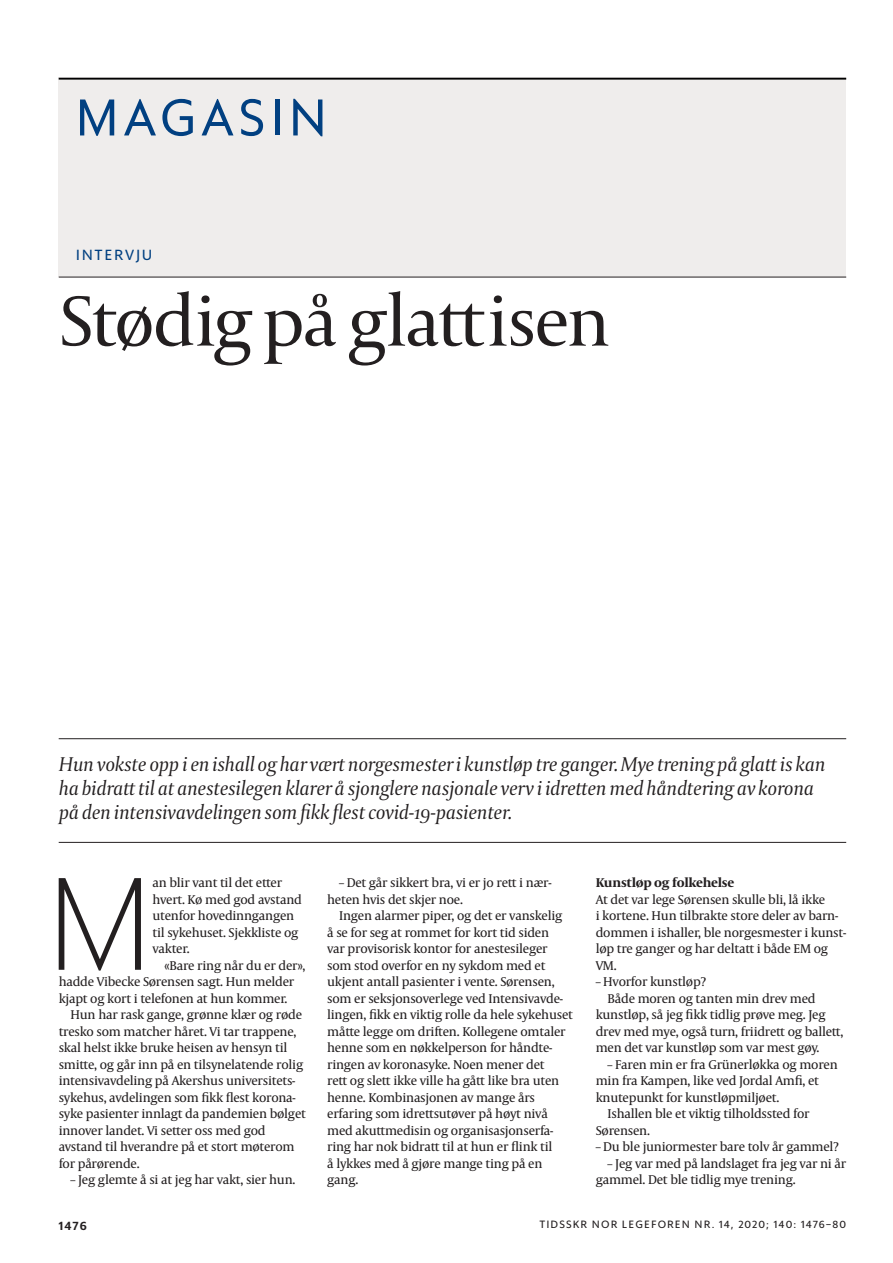
<style>
.page{position:relative;width:893px;height:1263px;background:#fff}
.page>*{position:absolute;margin:0;border:0;box-sizing:border-box;transform-origin:0 0}
.t1{font:200 130.05px "Sanomat Sans";color:#231f20}
.t2{font:75px "Capitolium 2";letter-spacing:-.03em;color:#231f20}
.t3{font:51px "Sanomat Sans";letter-spacing:.11em;color:#014081}
.t4{font:italic 21px/24px "Capitolium 2";letter-spacing:-.015em;color:#231f20}
.t5{font:15px "Sanomat Sans Text";letter-spacing:.11em;color:#014081}
.t6{font:12.9px/16.5px "Capitolium News 2";letter-spacing:-.02em;color:#231f20}
.t7{font:700 12.9px "Capitolium News 2";letter-spacing:-.02em;color:#231f20}
.t8{font:600 12.3px "Sanomat Sans Text";color:#231f20}
.t9{font:10.8px "Sanomat Sans Text";letter-spacing:.1em;color:#231f20}
</style>
<div class="page">
<div style="left:59px;top:78px;width:787px;height:199px;background:#efedec"></div>
<hr style="left:59px;top:78px;width:787px;height:2px;background:#000">
<hr style="left:59px;top:277px;width:787px;height:1px;background:#231f20">
<hr style="left:59px;top:738px;width:787px;height:1px;background:#231f20">
<hr style="left:59px;top:842px;width:787px;height:1px;background:#231f20">
<h3 class="t3" style="left:76px;top:79px;width:252px">MAGASIN</h3>
<p class="t5" style="left:76px;top:244px;width:78px">INTERVJU</p>
<h2 class="t2" style="left:59px;top:272px;width:553px">Stødig på glattisen</h2>
<p class="t4" style="left:59px;top:751px;width:768px">Hun vokste opp i en ishall og har vært norgesmester i kunstløp tre ganger. Mye trening på glatt is kan ha bidratt til at anestesilegen klarer å sjonglere nasjonale verv i idret-ten med håndtering av korona på den intensivavdelingen som fikk flest covid-19-pasienter.</p>
<h1 class="t1" style="left:48px;top:830px;width:104px">M</h1>
<p class="t6" style="left:153px;top:874px;width:151px">an blir vant til det eter hvert. Kø med god avstand utenfor hovedinngangen til sykehuset. Sjekkliste og vakter.</p>
<p class="t6" style="left:59px;top:957px;width:248px;text-indent:106px">«Bare ring når du er der», hadde Vibecke Sørensen sagt. Hun melder kjapt og kort i telefonen at hun kommer.</p>
<p class="t6" style="left:59px;top:1006px;width:249px;text-indent:12px">Hun har rask gange, grønne klær og røde tresko som matcher håret. Vi tar trappene, skal helst ikke bruke heisen av hensyn til smite, og går inn på en tilsynelatende rolig intensivavdeling på Akershus universitets&shy;sykehus, avdelingen som fikk flest korona&shy;syke pasienter innlagt da pandemien bølget innover landet. Vi seter oss med god avstand til hverandre på et stort møterom for pårørende.</p>
<p class="t6" style="left:71px;top:1171px;width:226px">– Jeg glemte å si at jeg har vakt, sier hun.</p>
<p class="t8" style="left:59px;top:1216px;width:30px">1476</p>
<p class="t6" style="left:327px;top:874px;width:226px;text-indent:12px">– Det går sikkert bra, vi er jo rett i nær&shy;heten hvis det skjer noe.</p>
<p class="t6" style="left:327px;top:907px;width:247px;text-indent:12px">Ingen alarmer piper, og det er vanskelig<br>å se for seg at rommet for kort tid siden<br>var provisorisk kontor for anestesileger som stod overfor en ny sykdom med et ukjent antall pasienter i vente. Sørensen, som er seksjonsoverlege ved Intensivavde&shy;lingen, fikk en viktig rolle da hele sykehuset måte legge om driften. Kollegene omtaler henne som en nøkkelperson for håndte&shy;ringen av koronasyke. Noen mener det<br>rett og slett ikke ville ha gått like bra uten henne. Kombinasjonen av mange års erfaring som idrettsutøver på høyt nivå med akutt-medisin og organisasjonserfa-- ring har nok bidratt til at hun er flink til<br>å lykkes med å gjøre mange ting på en gang.</p>
<p class="t7" style="left:596px;top:873px;width:140px">Kunstløp og folkehelse</p>
<p class="t6" style="left:596px;top:891px;width:252px">At det var lege Sørensen skulle bli, lå ikke<br>i kortene. Hun tilbrakte store deler av barn&shy;dommen i ishaller, ble norgesmester i kunst&shy;løp tre ganger og har deltatt i både EM og VM.</p>
<p class="t6" style="left:596px;top:973px;width:112px">– Hvorfor kunstløp?</p>
<p class="t6" style="left:608px;top:990px;width:209px">Både moren og tanten min drev med</p>
<p class="t6" style="left:596px;top:1006px;width:231px">kunstløp, så jeg fikk tidlig prøve meg. Jeg</p>
<p class="t6" style="left:596px;top:1023px;width:249px">drev med mye, også turn, friidrett og ballett,</p>
<p class="t6" style="left:596px;top:1039px;width:225px">men det var kunstløp som var mest gøy.</p>
<p class="t6" style="left:608px;top:1056px;width:232px">– Faren min er fra Grünerløkka og moren</p>
<p class="t6" style="left:596px;top:1072px;width:225px">min fra Kampen, like ved Jordal Amfi, et</p>
<p class="t6" style="left:596px;top:1089px;width:185px">knutepunkt for kunstløpmiljøet.</p>
<p class="t6" style="left:608px;top:1105px;width:203px">Ishallen ble et viktig tilholdssted for</p>
<p class="t6" style="left:596px;top:1122px;width:56px">Sørensen.</p>
<p class="t6" style="left:596px;top:1138px;width:245px">– Du ble juniormester bare tolv år gammel?</p>
<p class="t6" style="left:596px;top:1155px;width:252px;text-indent:12px">– Jeg var med på landslaget fra jeg var ni år gammel. Det ble tidlig mye trening.</p>
<p class="t9" style="left:539px;top:1216px;width:308px">TIDSSKR NOR LEGEFOREN NR. 14, 2020; 140: 1476–80</p>
</div>
